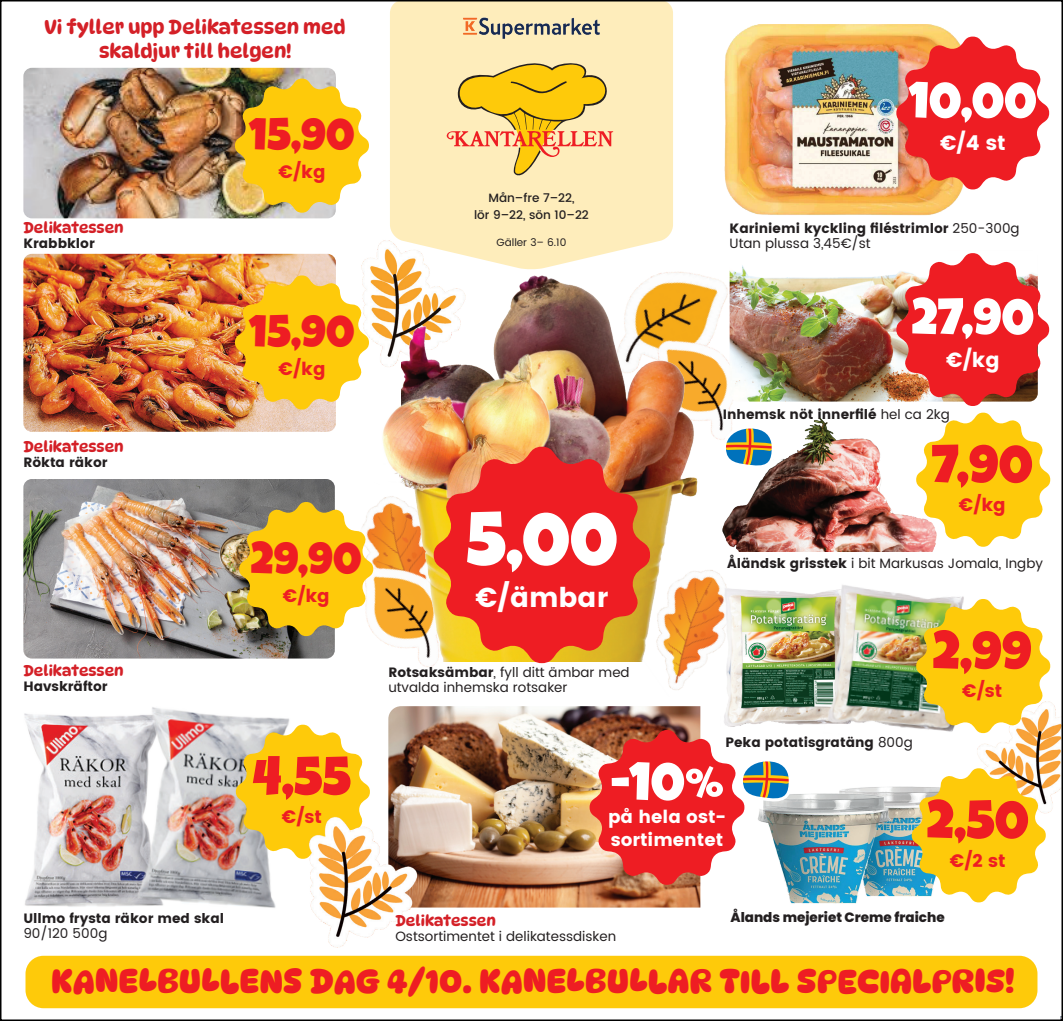
<style>
.page{position:relative;width:1063px;height:1021px;background:#fff}
.page>*{position:absolute;margin:0;border:0;box-sizing:border-box;transform-origin:0 0}
.t1{font:75.45px "Luckiest Guy";color:#fff}
.t2{font:54px "Luckiest Guy";color:#fff}
.t3{font:53.85px "Luckiest Guy";color:#ee1d23}
.t4{font:51.3px "Luckiest Guy";color:#fff}
.t5{font:45px "Luckiest Guy";color:#ee1d23}
.t6{font:33px "Dyna Puff";letter-spacing:.02em;color:#ee1d23}
.t7{font:27.3px "Poppins";color:#fff}
.t8{font:20.4px "Poppins";color:#fff}
.t9{font:19.5px/24px "Dyna Puff";color:#d42027;text-align:center}
.t10{font:18px "Poppins";color:#ee1d23}
.t11{font:18px/22.5px "Poppins";color:#fff}
.t12{font:15px "Dyna Puff";color:#d42027}
.t13{font:13.5px/15px "Poppins";color:#231f20}
.t14{font:13.5px/15px "Poppins";color:#231f20}
.t15{font:800 13.5px "Poppins";color:#231f20}
.t16{font:500 12px/16.5px "Poppins";color:#231f20;text-align:center}
.t17{font:10.5px "Poppins";color:#231f20}
.s1{font-style:inherit}
</style>
<div class="page">
<img style="left:388px;top:706px;width:312px;height:201px">
<img style="left:665px;top:551px;width:101px;height:139px">
<img style="left:373px;top:498px;width:29px;height:26px">
<img style="left:977px;top:702px;width:83px;height:111px">
<img style="left:327px;top:218px;width:75px;height:135px">
<img style="left:319px;top:524px;width:116px;height:143px">
<img style="left:717px;top:297px;width:76px;height:143px">
<img style="left:23px;top:254px;width:313px;height:178px">
<img style="left:23px;top:68px;width:313px;height:150px">
<img style="left:724px;top:24px;width:250px;height:192px">
<img style="left:402px;top:270px;width:315px;height:391px">
<div style="left:26px;top:955px;width:1011px;height:53px;background:#feca0a;border-radius:18px"></div>
<svg style="left:390px;top:3px;width:283px;height:267px;background:#feeebf"></svg>
<svg style="left:446px;top:57px;width:171px;height:120px;background:#f3cd70"></svg>
<img style="left:462px;top:18px;width:139px;height:20px">
<svg style="left:896px;top:37px;width:153px;height:152px;background:#ef5450"></svg>
<svg style="left:235px;top:79px;width:134px;height:134px;background:#edc53a"></svg>
<svg style="left:235px;top:275px;width:134px;height:134px;background:#f9c83a"></svg>
<img style="left:23px;top:479px;width:312px;height:179px">
<svg style="left:239px;top:502px;width:134px;height:134px;background:#e5bf37"></svg>
<img style="left:24px;top:713px;width:112px;height:194px">
<img style="left:136px;top:707px;width:154px;height:201px">
<svg style="left:236px;top:724px;width:134px;height:134px;background:#f0ce53"></svg>
<img style="left:848px;top:786px;width:64px;height:111px">
<img style="left:786px;top:789px;width:104px;height:115px">
<img style="left:721px;top:582px;width:102px;height:145px">
<img style="left:823px;top:585px;width:141px;height:144px">
<svg style="left:912px;top:768px;width:134px;height:134px"></svg>
<svg style="left:938px;top:412px;width:112px;height:134px"></svg>
<img style="left:730px;top:265px;width:166px;height:136px">
<svg style="left:916px;top:599px;width:134px;height:134px;background:#f2cd40"></svg>
<svg style="left:896px;top:253px;width:153px;height:153px"></svg>
<img style="left:721px;top:419px;width:217px;height:132px">
<svg style="left:721px;top:424px;width:55px;height:46px"></svg>
<svg style="left:590px;top:730px;width:203px;height:154px"></svg>
<img style="left:407px;top:324px;width:261px;height:235px">
<img style="left:380px;top:353px;width:175px;height:145px">
<svg style="left:434px;top:446px;width:216px;height:217px;background:#e6472b"></svg>
<img style="left:274px;top:789px;width:174px;height:167px">
<h3 class="t9" style="left:45px;top:15px;width:303px">Vi fyller upp Delikatessen med skaldjur till helgen!</h3>
<h3 class="t5" style="left:250px;top:105px;width:106px">15,90</h3>
<p class="t12" style="left:23px;top:218px;width:102px">Delikatessen</p>
<p class="t13" style="left:23px;top:236px;width:73px">Krabbklor</p>
<p class="t12" style="left:23px;top:437px;width:102px">Delikatessen</p>
<p class="t13" style="left:23px;top:454px;width:86px">Rökta räkor</p>
<p class="t12" style="left:23px;top:661px;width:102px">Delikatessen</p>
<p class="t13" style="left:23px;top:678px;width:86px">Havskräftor</p>
<h3 class="t10" style="left:279px;top:161px;width:48px">€/kg</h3>
<h3 class="t5" style="left:250px;top:302px;width:106px">15,90</h3>
<h3 class="t10" style="left:279px;top:358px;width:48px">€/kg</h3>
<h3 class="t5" style="left:251px;top:528px;width:112px">29,90</h3>
<h3 class="t10" style="left:283px;top:585px;width:48px">€/kg</h3>
<h3 class="t3" style="left:253px;top:741px;width:100px">4,55</h3>
<h3 class="t10" style="left:282px;top:806px;width:42px">€/st</h3>
<p class="t13" style="left:23px;top:910px;width:202px">Ullmo frysta räkor med skal</p>
<p class="t14" style="left:23px;top:925px;width:85px">90/120 500g</p>
<h3 class="t4" style="left:909px;top:67px;width:129px">10,00</h3>
<p class="t16" style="left:474px;top:190px;width:116px">Mån–fre 7–22,<br>lör 9–22, sön 10–22</p>
<p class="t17" style="left:497px;top:234px;width:71px">Gäller 3– 6.10</p>
<h1 class="t1" style="left:466px;top:490px;width:153px">5,00</h1>
<h3 class="t7" style="left:476px;top:581px;width:134px">€/ämbar</h3>
<p class="t14" style="left:388px;top:664px;width:243px"><span class="s1">Rotsaksämbar</span>, fyll ditt ämbar med utvalda inhemska rotsaker</p>
<h3 class="t8" style="left:940px;top:131px;width:67px">€/4 st</h3>
<p class="t13" style="left:730px;top:221px;width:292px">Kariniemi kyckling filéstrimlor <span class="s1">250-300g<br>Utan plussa 3,45€/st</span></p>
<h3 class="t4" style="left:912px;top:283px;width:124px">27,90</h3>
<h3 class="t8" style="left:946px;top:347px;width:55px">€/kg</h3>
<p class="t13" style="left:723px;top:407px;width:228px">Inhemsk nöt innerfilé <span class="s1">hel ca 2kg</span></p>
<h3 class="t3" style="left:932px;top:429px;width:103px">7,90</h3>
<h3 class="t10" style="left:959px;top:494px;width:48px">€/kg</h3>
<p class="t14" style="left:727px;top:556px;width:317px"><span class="s1">Åländsk grisstek</span> i bit Markusas Jomala, Ingby</p>
<p class="t13" style="left:725px;top:734px;width:189px">Peka potatisgratäng <span class="s1">800g</span></p>
<h3 class="t3" style="left:933px;top:615px;width:101px">2,99</h3>
<h3 class="t10" style="left:962px;top:680px;width:42px">€/st</h3>
<h2 class="t2" style="left:610px;top:746px;width:116px">-10%</h2>
<h3 class="t11" style="left:608px;top:805px;width:119px">på hela ost&shy;sortimentet</h3>
<h3 class="t3" style="left:927px;top:784px;width:104px">2,50</h3>
<h3 class="t10" style="left:950px;top:849px;width:57px">€/2 st</h3>
<p class="t12" style="left:395px;top:910px;width:102px">Delikatessen</p>
<p class="t14" style="left:395px;top:928px;width:222px">Ostsortimentet i delikatessdisken</p>
<p class="t15" style="left:730px;top:909px;width:216px">Ålands mejeriet Creme fraiche</p>
<h3 class="t6" style="left:52px;top:960px;width:964px">KANELBULLENS DAG 4/10. KANELBULLAR TILL SPECIALPRIS!</h3>
</div>
